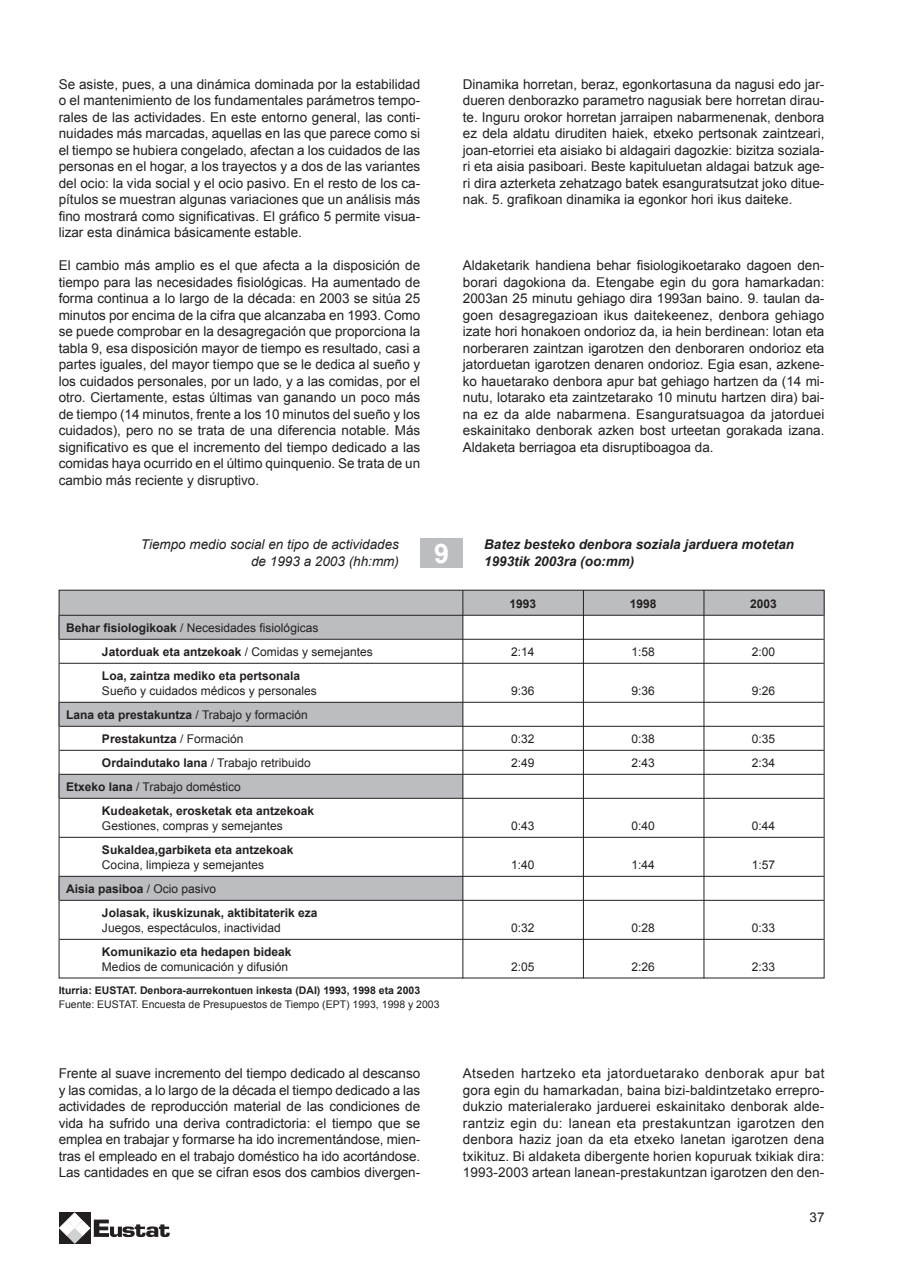
<style>
.page{position:relative;width:899px;height:1262px;background:#fff}
.page>*{position:absolute;margin:0;border:0;box-sizing:border-box;transform-origin:0 0}
.t1{font:27px "Arial Bold MS";color:#fff}
.t2{font:13.5px/16.5px "Arial MS";color:#231f20;text-align:justify}
.t3{font:13.5px "Arial Bold Italic MS";color:#231f20}
.t4{font:13.5px/16.5px "Arial Italic MS";color:#231f20;text-align:right}
.t5{font:12px "Arial MS";color:#231f20}
.t6{font:12px/24px "Arial Bold MS";color:#231f20}
.t7{font:10.5px "Arial Bold MS";color:#231f20}
.t8{font:10.5px "Arial MS";color:#231f20}
.s1{font-family:"Arial Bold MS"}
.s2{font-family:"Arial MS"}
</style>
<div class="page">
<svg style="left:58px;top:538px;width:767px;height:706px"></svg>
<p class="t2" style="left:59px;top:76px;width:363px">Se asiste, pues, a una dinámica dominada por la estabilidad o el mantenimiento de los fundamentales parámetros tempo&shy;rales de las actividades. En este entorno general, las conti&shy;nuidades más marcadas, aquellas en las que parece como si el tiempo se hubiera congelado, afectan a los cuidados de las personas en el hogar, a los trayectos y a dos de las variantes del ocio: la vida social y el ocio pasivo. En el resto de los ca&shy;pítulos se muestran algunas variaciones que un análisis más fino mostrará como significativas. El gráfico 5 permite visua&shy;lizar esta dinámica básicamente estable.</p>
<p class="t2" style="left:59px;top:257px;width:363px">El cambio más amplio es el que afecta a la disposición de tiempo para las necesidades fisiológicas. Ha aumentado de forma continua a lo largo de la década: en 2003 se sitúa 25 minutos por encima de la cifra que alcanzaba en 1993. Como se puede comprobar en la desagregación que proporciona la tabla 9, esa disposición mayor de tiempo es resultado, casi a partes iguales, del mayor tiempo que se le dedica al sueño y los cuidados personales, por un lado, y a las comidas, por el otro. Ciertamente, estas últimas van ganando un poco más de tiempo (14 minutos, frente a los 10 minutos del sueño y los cuidados), pero no se trata de una diferencia notable. Más significativo es que el incremento del tiempo dedicado a las comidas haya ocurrido en el último quinquenio. Se trata de un cambio más reciente y disruptivo.</p>
<p class="t2" style="left:463px;top:76px;width:363px">Dinamika horretan, beraz, egonkortasuna da nagusi edo jar&shy;dueren denborazko parametro nagusiak bere horretan dirau&shy;te. Inguru orokor horretan jarraipen nabarmenenak, denbora ez dela aldatu diruditen haiek, etxeko pertsonak zaintzeari, joan-etorriei eta aisiako bi aldagairi dagozkie: bizitza soziala&shy;ri eta aisia pasiboari. Beste kapituluetan aldagai batzuk age&shy;ri dira azterketa zehatzago batek esanguratsutzat joko ditue&shy;nak. 5. grafikoan dinamika ia egonkor hori ikus daiteke.</p>
<p class="t2" style="left:463px;top:257px;width:363px">Aldaketarik handiena behar fisiologikoetarako dagoen den&shy;borari dagokiona da. Etengabe egin du gora hamarkadan:<br>2003an 25 minutu gehiago dira 1993an baino. 9. taulan da&shy;goen desagregazioan ikus daitekeenez, denbora gehiago izate hori honakoen ondorioz da, ia hein berdinean: lotan eta norberaren zaintzan igarotzen den denboraren ondorioz eta jatorduetan igarotzen denaren ondorioz. Egia esan, azkene&shy;ko hauetarako denbora apur bat gehiago hartzen da (14 mi&shy;nutu, lotarako eta zaintzetarako 10 minutu hartzen dira) bai&shy;na ez da alde nabarmena. Esanguratsuagoa da jatorduei eskainitako denborak azken bost urteetan gorakada izana.<br>Aldaketa berriagoa eta disruptiboagoa da.</p>
<p class="t4" style="left:141px;top:536px;width:260px">Tiempo medio social en tipo de actividades de 1993 a 2003 (hh:mm)</p>
<p class="t3" style="left:484px;top:537px;width:311px">Batez besteko denbora soziala jarduera motetan</p>
<h1 class="t1" style="left:434px;top:538px;width:17px">9</h1>
<p class="t3" style="left:484px;top:553px;width:152px">1993tik 2003ra (oo:mm)</p>
<p class="t6" style="left:509px;top:591px;width:28px">1993</p>
<p class="t6" style="left:629px;top:591px;width:28px">1998</p>
<p class="t6" style="left:750px;top:591px;width:28px">2003</p>
<p class="t5" style="left:66px;top:621px;width:254px"><span class="s1">Behar fisiologikoak</span> / Necesidades fisiológicas</p>
<p class="t6" style="left:102px;top:639px;width:272px">Jatorduak eta antzekoak <span class="s2">/ Comidas y semejantes</span></p>
<p class="t5" style="left:511px;top:645px;width:25px">2:14</p>
<p class="t5" style="left:631px;top:645px;width:25px">1:58</p>
<p class="t5" style="left:751px;top:645px;width:25px">2:00</p>
<p class="t6" style="left:102px;top:663px;width:200px">Loa, zaintza mediko eta pertsonala</p>
<p class="t5" style="left:102px;top:684px;width:216px">Sueño y cuidados médicos y personales</p>
<p class="t5" style="left:511px;top:684px;width:25px">9:36</p>
<p class="t5" style="left:631px;top:684px;width:25px">9:36</p>
<p class="t5" style="left:751px;top:684px;width:25px">9:26</p>
<p class="t6" style="left:102px;top:702px;width:207px;text-indent:-36px">Lana eta prestakuntza <span class="s2">/ Trabajo y formación<br></span>Prestakuntza <span class="s2">/ Formación</span></p>
<p class="t5" style="left:511px;top:732px;width:25px">0:32</p>
<p class="t5" style="left:631px;top:732px;width:25px">0:38</p>
<p class="t5" style="left:751px;top:732px;width:25px">0:35</p>
<p class="t5" style="left:102px;top:756px;width:210px"><span class="s1">Ordaindutako lana</span> / Trabajo retribuido</p>
<p class="t5" style="left:511px;top:756px;width:25px">2:49</p>
<p class="t5" style="left:631px;top:756px;width:25px">2:43</p>
<p class="t5" style="left:751px;top:756px;width:25px">2:34</p>
<p class="t5" style="left:66px;top:780px;width:176px"><span class="s1">Etxeko lana</span> / Trabajo doméstico</p>
<p class="t6" style="left:102px;top:798px;width:214px">Kudeaketak, erosketak eta antzekoak</p>
<p class="t5" style="left:102px;top:819px;width:182px">Gestiones, compras y semejantes</p>
<p class="t5" style="left:511px;top:819px;width:25px">0:43</p>
<p class="t5" style="left:631px;top:819px;width:25px">0:40</p>
<p class="t5" style="left:751px;top:819px;width:25px">0:44</p>
<p class="t6" style="left:102px;top:837px;width:193px">Sukaldea,garbiketa eta antzekoak</p>
<p class="t5" style="left:102px;top:858px;width:164px">Cocina, limpieza y semejantes</p>
<p class="t5" style="left:511px;top:858px;width:25px">1:40</p>
<p class="t5" style="left:631px;top:858px;width:25px">1:44</p>
<p class="t5" style="left:751px;top:858px;width:25px">1:57</p>
<p class="t6" style="left:102px;top:876px;width:217px;text-indent:-36px">Aisia pasiboa <span class="s2">/ Ocio pasivo<br></span>Jolasak, ikuskizunak, aktibitaterik eza</p>
<p class="t5" style="left:102px;top:921px;width:180px">Juegos, espectáculos, inactividad</p>
<p class="t5" style="left:511px;top:921px;width:25px">0:32</p>
<p class="t5" style="left:631px;top:921px;width:25px">0:28</p>
<p class="t5" style="left:751px;top:921px;width:25px">0:33</p>
<p class="t6" style="left:102px;top:939px;width:191px">Komunikazio eta hedapen bideak</p>
<p class="t5" style="left:102px;top:960px;width:188px">Medios de comunicación y difusión</p>
<p class="t5" style="left:511px;top:960px;width:25px">2:05</p>
<p class="t5" style="left:631px;top:960px;width:25px">2:26</p>
<p class="t5" style="left:751px;top:960px;width:25px">2:33</p>
<p class="t7" style="left:59px;top:984px;width:363px">Iturria: EUSTAT. Denbora-aurrekontuen inkesta (DAI) 1993, 1998 eta 2003</p>
<p class="t8" style="left:59px;top:998px;width:382px">Fuente: EUSTAT. Encuesta de Presupuestos de Tiempo (EPT) 1993, 1998 y 2003</p>
<p class="t2" style="left:59px;top:1065px;width:363px">Frente al suave incremento del tiempo dedicado al descanso y las comidas, a lo largo de la década el tiempo dedicado a las actividades de reproducción material de las condiciones de vida ha sufrido una deriva contradictoria: el tiempo que se emplea en trabajar y formarse ha ido incrementándose, mien&shy;tras el empleado en el trabajo doméstico ha ido acortándose.<br>Las cantidades en que se cifran esos dos cambios divergen-</p>
<p class="t2" style="left:463px;top:1065px;width:363px">Atseden hartzeko eta jatorduetarako denborak apur bat gora egin du hamarkadan, baina bizi-baldintzetako errepro&shy;dukzio materialerako jarduerei eskainitako denborak alde&shy;rantziz egin du: lanean eta prestakuntzan igarotzen den denbora haziz joan da eta etxeko lanetan igarotzen dena txikituz. Bi aldaketa dibergente horien kopuruak txikiak dira:<br>1993-2003 artean lanean-prestakuntzan igarotzen den den-</p>
<p class="t2" style="left:809px;top:1209px;width:17px">37</p>
</div>
